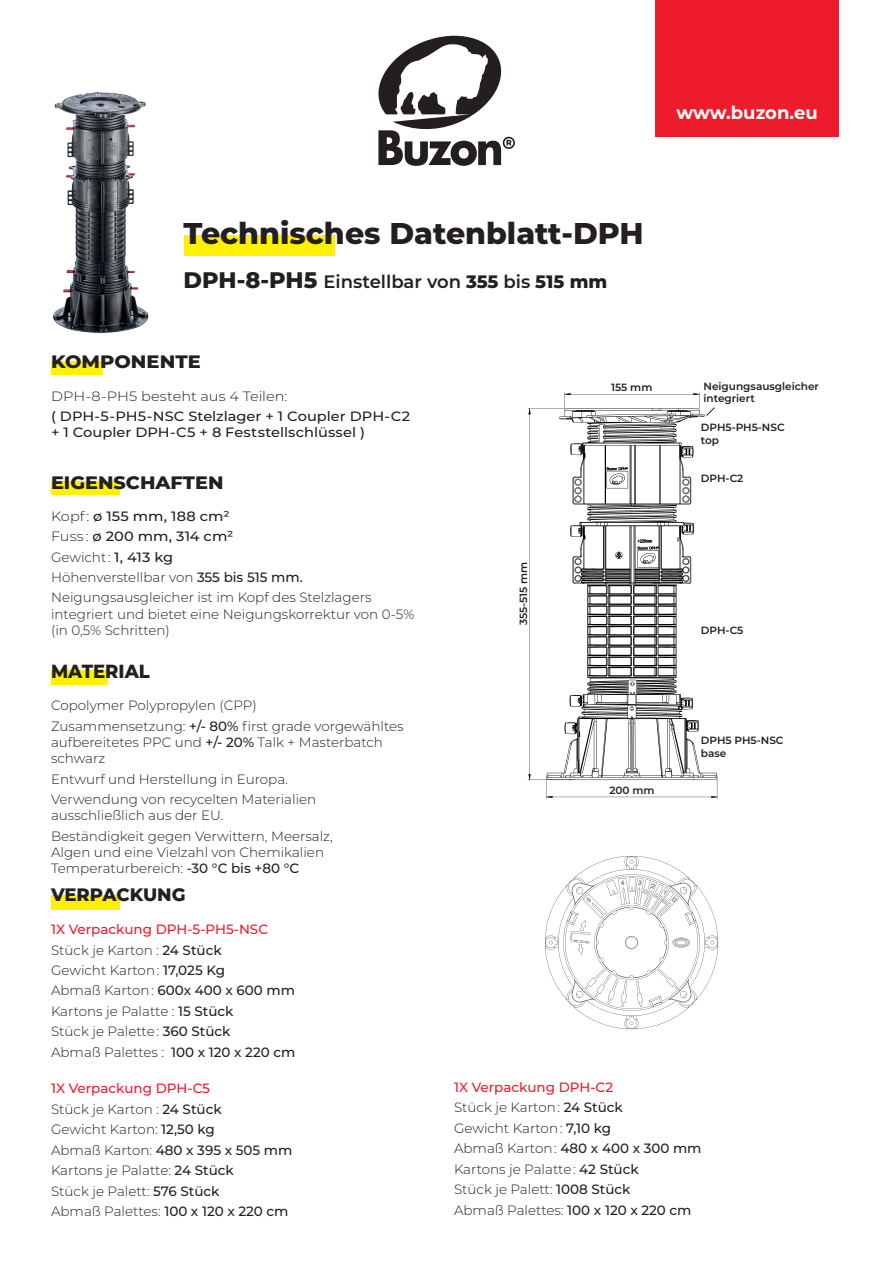
<style>
.page{position:relative;width:893px;height:1263px;background:#fff}
.page>*{position:absolute;margin:0;border:0;box-sizing:border-box;transform-origin:0 0}
.t1{font:800 30px "Montserrat";color:#231f20}
.t2{font:800 19.05px "Montserrat";color:#231f20;scale:.95 1}
.t3{font:600 18px "Montserrat";color:#231f20}
.t4{font:800 18px "Montserrat";color:#231f20;scale:1.06 1}
.t5{font:700 18px "Montserrat";color:#fff}
.t6{font:800 18px "Montserrat";color:#231f20}
.t7{font:800 18px "Montserrat";color:#231f20;scale:1.08 1}
.t8{font:300 13.5px/20.4px "Montserrat";color:#231f20}
.t9{font:300 13.5px/20.4px "Montserrat";color:#231f20;scale:1.08 1}
.t10{font:500 13.5px/16.2px "Montserrat";letter-spacing:.005em;color:#231f20;scale:1.08 1}
.t11{font:600 10.5px/12.6px "Montserrat";color:#231f20}
.s1{font-weight:800;font-size:22.5px}
.s2{font-weight:800}
.s3{font-weight:500}
.s4{font-weight:500;color:#ee1b2d}
</style>
<div class="page">
<div style="left:184px;top:235px;width:150px;height:21px;background:#fff101"></div>
<div style="left:51px;top:895px;width:68px;height:14px;background:#fff101"></div>
<div style="left:655px;top:0;width:184px;height:137px;background:#ee1b2d"></div>
<img style="left:53px;top:92px;width:96px;height:241px">
<svg style="left:378px;top:35px;width:137px;height:131px"></svg>
<svg style="left:545px;top:856px;width:173px;height:173px"></svg>
<div style="left:51px;top:670px;width:56px;height:15px;background:#fff101"></div>
<div style="left:51px;top:482px;width:68px;height:13px;background:#fff101"></div>
<div style="left:51px;top:361px;width:52px;height:14px;background:#fff101"></div>
<svg style="left:528px;top:392px;width:190px;height:407px"></svg>
<h3 class="t5" style="left:677px;top:100px;width:143px">www.buzon.eu</h3>
<h1 class="t1" style="left:184px;top:211px;width:462px">Technisches Datenblatt-DPH</h1>
<h3 class="t3" style="left:184px;top:269px;width:425px"><span class="s1">DPH-8-PH5</span> Einstellbar von <span class="s2">355</span> bis <span class="s2">515 mm</span></h3>
<h3 class="t7" style="left:51px;top:349px;width:140px">KOMPONENTE</h3>
<p class="t9" style="left:51px;top:385px;width:220px">DPH-8-PH5 besteht aus 4 Teilen:</p>
<p class="t10" style="left:51px;top:408px;width:334px">( DPH-5-PH5-NSC Stelzlager + 1 Coupler DPH-C2 + 1 Coupler DPH-C5 + 8 Feststellschlüssel )</p>
<h3 class="t4" style="left:51px;top:469px;width:164px">EIGENSCHAFTEN</h3>
<p class="t9" style="left:51px;top:505px;width:298px">Kopf : <span class="s3">ø 155 mm, 188 cm²<br></span>Fuss : <span class="s3">ø 200 mm, 314 cm²<br></span>Gewicht : <span class="s3">1, 413 kg<br></span>Höhenverstellbar von <span class="s3">355 bis 515 mm.<br></span>Neigungsausgleicher ist im Kopf des Stelzlagers</p>
<p class="t8" style="left:51px;top:605px;width:365px;line-height:16.2px">integriert und bietet eine Neigungskorrektur von 0-5% (in 0,5% Schritten)</p>
<h2 class="t2" style="left:51px;top:657px;width:105px">MATERIAL</h2>
<p class="t8" style="left:51px;top:695px;width:354px">Copolymer Polypropylen (CPP)<br>Zusammensetzung: <span class="s3">+/- 80%</span> first grade vorgewähltes</p>
<p class="t8" style="left:51px;top:734px;width:333px;line-height:16.2px">aufbereitetes PPC und <span class="s3">+/- 20%</span> Talk + Masterbatch schwarz</p>
<p class="t8" style="left:51px;top:768px;width:267px">Entwurf und Herstellung in Europa.<br>Verwendung von recycelten Materialien</p>
<p class="t8" style="left:51px;top:805px;width:283px">ausschließlich aus der EU.<br>Beständigkeit gegen Verwittern, Meersalz,</p>
<p class="t8" style="left:51px;top:844px;width:275px;line-height:16.2px">Algen und eine Vielzahl von Chemikalien<br>Temperaturbereich: <span class="s3">-30 °C bis +80 °C</span></p>
<p class="t11" style="left:517px;top:625px;width:65px;rotate:-90deg">355-515 mm</p>
<p class="t11" style="left:611px;top:381px;width:43px">155 mm</p>
<p class="t11" style="left:609px;top:783px;width:47px">200 mm</p>
<p class="t11" style="left:703px;top:379px;width:117px">Neigungsausgleicher integriert</p>
<p class="t11" style="left:701px;top:421px;width:85px">DPH5-PH5-NSC top</p>
<p class="t11" style="left:701px;top:472px;width:44px">DPH-C2</p>
<p class="t11" style="left:701px;top:624px;width:44px">DPH-C5</p>
<p class="t11" style="left:701px;top:734px;width:84px">DPH5 PH5-NSC base</p>
<h3 class="t6" style="left:51px;top:881px;width:136px">VERPACKUNG</h3>
<p class="t8" style="left:51px;top:919px;width:246px"><span class="s4">1X Verpackung DPH-5-PH5-NSC<br></span>Stück je Karton : <span class="s3">24 Stück<br></span>Gewicht Karton: <span class="s3">17,025 Kg<br></span>Abmaß Karton : <span class="s3">600x 400 x 600 mm<br></span>Kartons je Palatte : <span class="s3">15 Stück<br></span>Stück je Palette : <span class="s3">360 Stück<br></span>Abmaß Palettes : <span class="s3">100 x 120 x 220 cm</span></p>
<p class="t8" style="left:51px;top:1078px;width:243px"><span class="s4">1X Verpackung DPH-C5<br></span>Stück je Karton : <span class="s3">24 Stück<br></span>Gewicht Karton: <span class="s3">12,50 kg<br></span>Abmaß Karton: <span class="s3">480 x 395 x 505 mm<br></span>Kartons je Palatte: <span class="s3">24 Stück<br></span>Stück je Palett: <span class="s3">576 Stück<br></span>Abmaß Palettes: <span class="s3">100 x 120 x 220 cm</span></p>
<p class="t8" style="left:454px;top:1076px;width:249px"><span class="s4">1X Verpackung DPH-C2<br></span>Stück je Karton : <span class="s3">24 Stück<br></span>Gewicht Karton : <span class="s3">7,10 kg<br></span>Abmaß Karton : <span class="s3">480 x 400 x 300 mm<br></span>Kartons je Palatte : <span class="s3">42 Stück<br></span>Stück je Palett: <span class="s3">1008 Stück<br></span>Abmaß Palettes: <span class="s3">100 x 120 x 220 cm</span></p>
</div>
